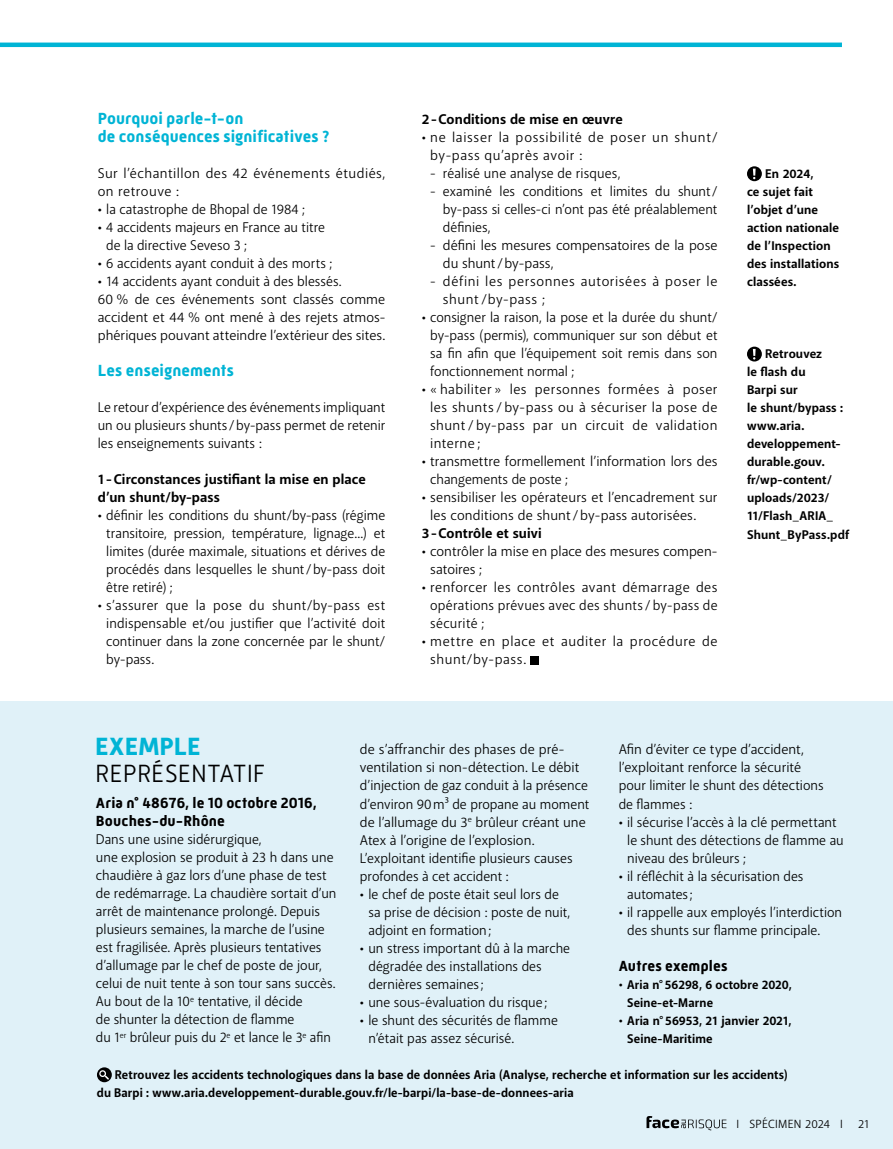
<style>
.page{position:relative;width:893px;height:1149px;background:#fff}
.page>*{position:absolute;margin:0;border:0;box-sizing:border-box;transform-origin:0 0}
.t1{font:300 25.5px "Mic 32 New";letter-spacing:.01em;color:#000}
.t2{font:700 25.5px "Mic 32 New";letter-spacing:.005em;color:#00b4d5}
.t3{font:700 16.5px/18px "Mic 32 New";letter-spacing:.005em;color:#00b4d5}
.t4{font:700 15px/18px "Mic 32 New";letter-spacing:.01em;color:#000}
.t5{font:14.25px/18px "Akagi Pro";color:#000}
.t6{font:14.25px/18px "Akagi Pro";letter-spacing:.04em;color:#000}
.t7{font:700 14.25px/18px "Akagi Pro";letter-spacing:.005em;color:#000}
.t8{font:14.25px/18px "Akagi Pro";letter-spacing:.045em;color:#000}
.t9{font:14.25px/18px "Akagi Pro";letter-spacing:.03em;color:#000}
.t10{font:700 12.75px/18px "Akagi Pro";letter-spacing:.01em;color:#000}
.t11{font:12px "Akagi Pro";letter-spacing:.02em;color:#000}
.s1{font-size:15px}
.s2{font-weight:400;font-size:15px}
</style>
<div class="page">
<div style="left:0;top:701px;width:893px;height:447px;background:#e0f1f8"></div>
<div style="left:531px;top:655px;width:8px;height:9px;background:#000"></div>
<svg style="left:97px;top:1066px;width:15px;height:15px"></svg>
<svg style="left:99px;top:1069px;width:10px;height:10px"></svg>
<div style="left:747px;top:166px;width:15px;height:15px;background:#000;border-radius:50%"></div>
<svg style="left:753px;top:168px;width:3px;height:11px"></svg>
<div style="left:747px;top:346px;width:15px;height:15px;background:#000;border-radius:50%"></div>
<svg style="left:753px;top:349px;width:3px;height:10px"></svg>
<svg style="left:646px;top:1116px;width:80px;height:14px"></svg>
<hr style="left:0;top:43px;width:842px;height:4px;background:#00b4d5">
<p class="t3" style="left:98px;top:109px;width:233px">Pourquoi parle-t-on<br>de conséquences significatives ?</p>
<p class="t9" style="left:98px;top:164px;width:289px">Sur l’échantillon des 42 événements étudiés, on retrouve :</p>
<p class="t5" style="left:98px;top:200px;width:209px"><span class="s1">•</span> la catastrophe de Bhopal de 1984 ;</p>
<p class="t5" style="left:106px;top:218px;width:220px;text-indent:-9px"><span class="s1">•</span> 4 accidents majeurs en France au titre de la directive Seveso 3 ;</p>
<p class="t5" style="left:98px;top:254px;width:236px"><span class="s1">•</span> 6 accidents ayant conduit à des morts ;</p>
<p class="t5" style="left:98px;top:272px;width:289px"><span class="s1">•</span> 14 accidents ayant conduit à des blessés.<br>60 % de ces événements sont classés comme accident et 44 % ont mené à des rejets atmos&shy;phériques pouvant atteindre l’extérieur des sites.</p>
<p class="t3" style="left:98px;top:361px;width:138px">Les enseignements</p>
<p class="t5" style="left:98px;top:398px;width:289px;text-align:justify">Le retour d’expérience des événements impliquant un ou plusieurs shunts / by-pass permet de retenir les enseignements suivants :</p>
<p class="t7" style="left:98px;top:470px;width:269px">1 - Circonstances justifiant la mise en place d’un shunt/by-pass</p>
<p class="t5" style="left:106px;top:506px;width:280px;text-align:justify;text-indent:-9px"><span class="s1">•</span> définir les conditions du shunt/by-pass (régime transitoire, pression, température, lignage...) et limites (durée maximale, situations et dérives de procédés dans lesquelles le shunt / by-pass doit être retiré) ;</p>
<p class="t5" style="left:106px;top:596px;width:281px;text-align:justify;text-indent:-9px"><span class="s1">•</span> s’assurer que la pose du shunt/by-pass est indispensable et/ou justifier que l’activité doit continuer dans la zone concernée par le shunt/ by-pass.</p>
<p class="t7" style="left:422px;top:110px;width:202px">2 - Conditions de mise en œuvre</p>
<p class="t8" style="left:430px;top:128px;width:289px;text-indent:-9px"><span class="s1">•</span> ne laisser la possibilité de poser un shunt/ by-pass qu’après avoir :</p>
<p class="t5" style="left:430px;top:164px;width:192px">- réalisé une analyse de risques,</p>
<p class="t5" style="left:443px;top:182px;width:276px;text-align:justify;text-indent:-13px">- examiné les conditions et limites du shunt / by-pass si celles-ci n’ont pas été préalablement définies,</p>
<p class="t5" style="left:443px;top:236px;width:276px;text-indent:-13px">- défini les mesures compensatoires de la pose du shunt / by-pass,</p>
<p class="t6" style="left:443px;top:272px;width:276px;text-indent:-13px">- défini les personnes autorisées à poser le shunt /by-pass ;</p>
<p class="t5" style="left:430px;top:308px;width:289px;text-align:justify;text-indent:-9px"><span class="s1">•</span> consigner la raison, la pose et la durée du shunt/ by-pass (permis), communiquer sur son début et sa fin afin que l’équipement soit remis dans son fonctionnement normal ;</p>
<p class="t5" style="left:430px;top:380px;width:289px;text-align:justify;text-indent:-9px"><span class="s1">•</span> « habiliter » les personnes formées à poser les shunts / by-pass ou à sécuriser la pose de shunt / by-pass par un circuit de validation interne ;</p>
<p class="t5" style="left:430px;top:452px;width:289px;text-indent:-9px"><span class="s1">•</span> transmettre formellement l’information lors des changements de poste ;</p>
<p class="t5" style="left:430px;top:488px;width:289px;text-indent:-9px"><span class="s1">•</span> sensibiliser les opérateurs et l’encadrement sur les conditions de shunt / by-pass autorisées.</p>
<p class="t7" style="left:422px;top:524px;width:122px">3 - Contrôle et suivi</p>
<p class="t5" style="left:430px;top:542px;width:289px;text-indent:-9px"><span class="s1">•</span> contrôler la mise en place des mesures compen&shy;satoires ;</p>
<p class="t5" style="left:430px;top:578px;width:289px;text-align:justify;text-indent:-9px"><span class="s1">•</span> renforcer les contrôles avant démarrage des opérations prévues avec des shunts / by-pass de sécurité ;</p>
<p class="t6" style="left:430px;top:632px;width:289px;text-indent:-9px"><span class="s1">•</span> mettre en place et auditer la procédure de shunt/by-pass.</p>
<p class="t10" style="left:747px;top:165px;width:94px;text-indent:18px">En 2024,<br>ce sujet fait l’objet d’une action nationale de l’Inspection des installations classées.</p>
<p class="t10" style="left:747px;top:345px;width:104px;text-indent:18px">Retrouvez<br>le flash du<br>Barpi sur<br>le shunt/bypass : www.aria. developpement&shy;durable.gouv. fr/wp-content/ uploads/2023/<br>11/Flash_ARIA_<br>Shunt_ByPass.pdf</p>
<h1 class="t2" style="left:95px;top:731px;width:107px">EXEMPLE</h1>
<h1 class="t1" style="left:95px;top:758px;width:172px">REPRÉSENTATIF</h1>
<p class="t4" style="left:96px;top:794px;width:222px">Aria n° 48676, le 10 octobre 2016,<br>Bouches-du-Rhône</p>
<p class="t5" style="left:96px;top:830px;width:242px">Dans une usine sidérurgique,<br>une explosion se produit à 23 h dans une chaudière à gaz lors d’une phase de test de redémarrage. La chaudière sortait d’un arrêt de maintenance prolongé. Depuis plusieurs semaines, la marche de l’usine est fragilisée. Après plusieurs tentatives d’allumage par le chef de poste de jour, celui de nuit tente à son tour sans succès.<br>Au bout de la 10<sup>e</sup> tentative, il décide<br>de shunter la détection de flamme<br>du 1<sup>er</sup> brûleur puis du 2<sup>e</sup> et lance le 3<sup>e</sup> afin</p>
<p class="t5" style="left:360px;top:740px;width:231px">de s’affranchir des phases de pré&shy;ventilation si non-détection. Le débit d’injection de gaz conduit à la présence d’environ 90 m³ de propane au moment de l’allumage du 3<sup>e</sup> brûleur créant une Atex à l’origine de l’explosion.<br>L’exploitant identifie plusieurs causes profondes à cet accident :</p>
<p class="t5" style="left:368px;top:884px;width:203px;text-indent:-9px"><span class="s1">•</span> le chef de poste était seul lors de sa prise de décision : poste de nuit, adjoint en formation ;</p>
<p class="t5" style="left:368px;top:938px;width:203px;text-indent:-9px"><span class="s1">•</span> un stress important dû à la marche dégradée des installations des dernières semaines ;</p>
<p class="t5" style="left:360px;top:992px;width:189px"><span class="s1">•</span> une sous-évaluation du risque ;</p>
<p class="t5" style="left:368px;top:1010px;width:191px;text-indent:-9px"><span class="s1">•</span> le shunt des sécurités de flamme n’était pas assez sécurisé.</p>
<p class="t5" style="left:619px;top:740px;width:206px">Afin d’éviter ce type d’accident, l’exploitant renforce la sécurité pour limiter le shunt des détections de flammes :</p>
<p class="t5" style="left:627px;top:812px;width:218px;text-indent:-9px"><span class="s1">•</span> il sécurise l’accès à la clé permettant le shunt des détections de flamme au niveau des brûleurs ;</p>
<p class="t5" style="left:627px;top:866px;width:178px;text-indent:-9px"><span class="s1">•</span> il réfléchit à la sécurisation des automates ;</p>
<p class="t5" style="left:627px;top:902px;width:216px;text-indent:-9px"><span class="s1">•</span> il rappelle aux employés l’interdiction des shunts sur flamme principale.</p>
<p class="t4" style="left:619px;top:956px;width:110px">Autres exemples</p>
<p class="t10" style="left:627px;top:975px;width:166px;text-indent:-9px"><span class="s2">•</span> Aria n° 56298, 6 octobre 2020,<br>Seine-et-Marne</p>
<p class="t10" style="left:627px;top:1011px;width:166px;text-indent:-9px"><span class="s2">•</span> Aria n° 56953, 21 janvier 2021,<br>Seine-Maritime</p>
<p class="t10" style="left:97px;top:1065px;width:692px;text-indent:18px">Retrouvez les accidents technologiques dans la base de données Aria (Analyse, recherche et information sur les accidents) du Barpi : www.aria.developpement-durable.gouv.fr/le-barpi/la-base-de-donnees-aria</p>
<p class="t11" style="left:737px;top:1115px;width:134px">I SPÉCIMEN 2024 I 21</p>
</div>
